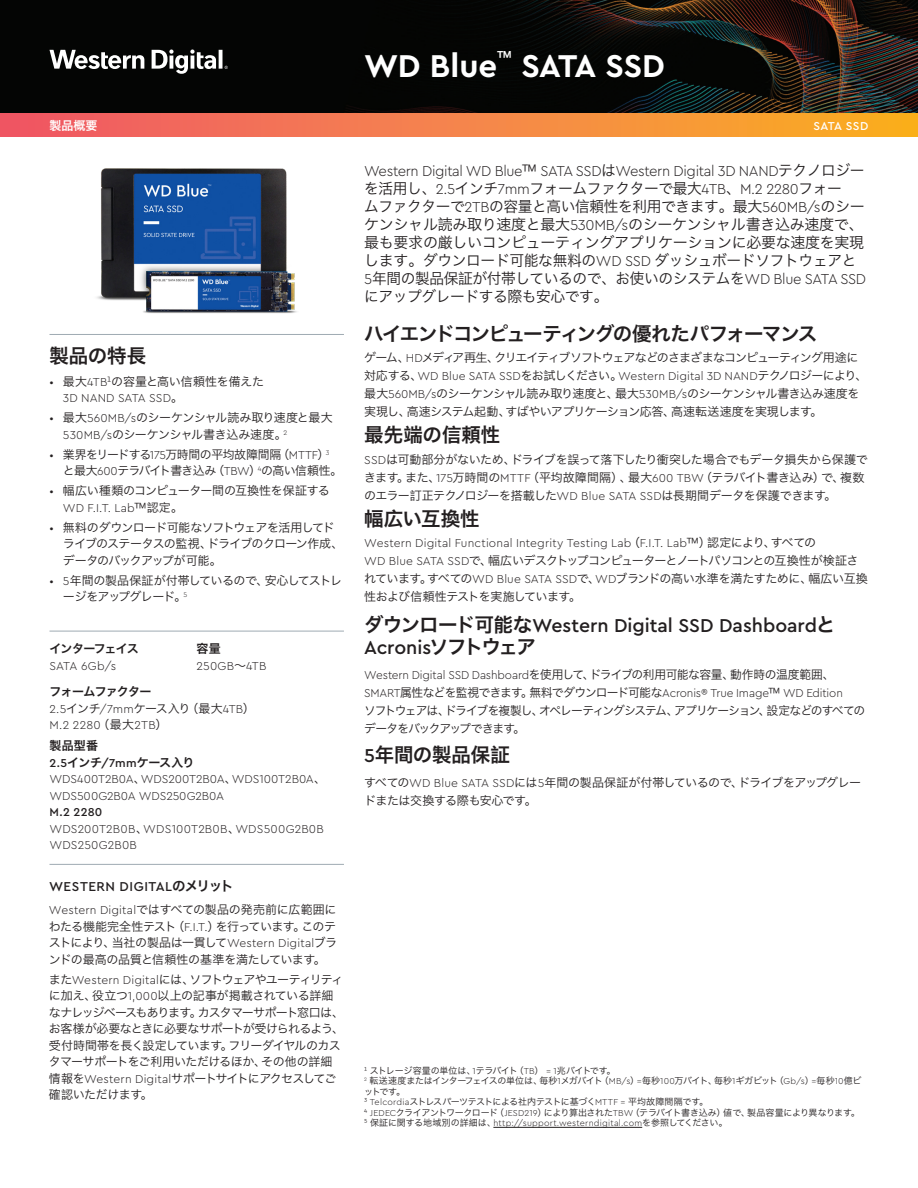
<style>
.page{position:relative;width:918px;height:1188px;background:#fff}
.page>*{position:absolute;margin:0;border:0;box-sizing:border-box;transform-origin:0 0}
.DOC_TITLE{font:700 33px "Cera PRO";letter-spacing:-.005em;color:#fff}
.BODY_COPY{font:500 19.5px/22.5px "Cera PRO";letter-spacing:-.005em;color:#231f20}
.BODY_COPY-2{font:19.5px "Hiragino Sans GB W6";letter-spacing:-.085em;color:#231f20}
.BODY_COPY-3{font:19.5px "Hiragino Sans GB W6";letter-spacing:-.01em;color:#231f20}
.BODY_COPY-4{font:19.5px "Hiragino Sans GB W6";color:#231f20}
.BODY_COPY-5{font:19.5px "Hiragino Sans GB W6";letter-spacing:-.03em;color:#231f20}
.CALLOUT_TITLES{font:19.5px "Hiragino Sans GB W6";letter-spacing:-.005em;color:#231f20}
.Description{font:15px/18px "Hiragino Sans GB W3";letter-spacing:-.02em;color:#231f20}
.DOC_TITLE-2{font:13.95px "Hiragino Sans GB W6";color:#fff}
.PHOTO_SPECS{font:500 13.5px "Cera PRO";letter-spacing:.035em;color:#231f20}
.BODY_COPY-6{font:12px/18px "Hiragino Sans GB W3";letter-spacing:-.05em;color:#231f20}
.CALLOUT_BULLETS{font:12px/16.5px "Hiragino Sans GB W3";letter-spacing:-.05em;color:#231f20}
.BODY_COPY-7{font:12px/18px "Hiragino Sans GB W3";letter-spacing:-.08em;color:#231f20}
.PHOTO_SPECS-2{font:300 12px/16.5px "Cera PRO";letter-spacing:.005em;color:#231f20}
.CALLOUT_BULLETS-2{font:12px/16.5px "Hiragino Sans GB W3";letter-spacing:-.02em;color:#231f20}
.PHOTO_SPECS-3{font:12px "Hiragino Sans GB W6";letter-spacing:-.06em;color:#231f20}
.PHOTO_SPECS-4{font:12px "Hiragino Sans GB W3";letter-spacing:-.05em;color:#231f20}
.PHOTO_SPECS-5{font:500 12px "Cera PRO";color:#231f20}
.HEADER_SUBHEADER{font:500 12px "Cera PRO";letter-spacing:.015em;color:#fff}
.TOP_HEADER{font:12px "Hiragino Sans GB W6";color:#fff}
.BODY_COPY-8{font:9px/10.5px "Hiragino Sans GB W3";letter-spacing:-.04em;color:#231f20}
.BODY_COPY-9{font:300 9px "Cera PRO";letter-spacing:.025em;color:#231f20}
.s1{font-family:"Hiragino Sans GB W3";font-weight:400}
.s2{font-family:"Cera PRO";font-weight:300}
.s3{font-family:"Cera PRO";font-weight:500}
.s4{font-family:"Hiragino Sans GB W6";font-weight:400}
</style>
<div class="page">
<img style="left:0;top:0;width:918px;height:113px">
<hr style="left:49px;top:334px;width:295px;height:1px;background:#9faab2">
<svg style="left:49px;top:50px;width:95px;height:19px"></svg>
<svg style="left:152px;top:49px;width:76px;height:25px"></svg>
<hr style="left:49px;top:631px;width:295px;height:1px;background:#9faab2">
<hr style="left:49px;top:864px;width:295px;height:1px;background:#9faab2">
<img style="left:97px;top:168px;width:200px;height:145px">
<div style="left:0;top:113px;width:918px;height:24px;background:linear-gradient(to right,#ef576b,#fab023)"></div>
<hr style="left:493px;top:1127px;width:149px;height:1px;background:#231f20">
<p class="DOC_TITLE" style="left:364px;top:44px;width:134px">WD Blue</p>
<p class="DOC_TITLE-2" style="left:497px;top:47px;width:16px">™</p>
<p class="DOC_TITLE" style="left:521px;top:44px;width:145px">SATA SSD</p>
<p class="TOP_HEADER" style="left:49px;top:117px;width:50px">製品概要</p>
<p class="HEADER_SUBHEADER" style="left:814px;top:118px;width:56px">SATA SSD</p>
<p class="CALLOUT_TITLES" style="left:49px;top:343px;width:98px">製品の特長</p>
<p class="PHOTO_SPECS-2" style="left:63px;top:373px;width:203px;text-indent:-14px">• <span class="s1">最大</span>4TB¹<span class="s1">の容量と高い信頼性を備えた<br></span>3D NAND SATA SSD<span class="s1">。</span></p>
<p class="CALLOUT_BULLETS" style="left:63px;top:409px;width:271px;text-indent:-14px"><span class="s2">•</span> 最大<span class="s2">560MB/s</span>のシーケンシャル読み取り速度と最大<br><span class="s2">530MB/s</span>のシーケンシャル書き込み速度。<sup>2</sup></p>
<p class="CALLOUT_BULLETS" style="left:63px;top:446px;width:281px;text-indent:-14px"><span class="s2">•</span> 業界をリードする<span class="s2">175</span>万時間の平均故障間隔（<span class="s2">MTTF</span>）<sup>3</sup>と最大<span class="s2">600</span>テラバイト書き込み（<span class="s2">TBW</span>）<sup>4</sup>の高い信頼性。</p>
<p class="CALLOUT_BULLETS-2" style="left:63px;top:482px;width:268px;text-indent:-14px"><span class="s2">•</span> 幅広い種類のコンピューター間の互換性を保証する<br><span class="s2">WD F.I.T. Lab</span>™認定。</p>
<p class="CALLOUT_BULLETS" style="left:63px;top:519px;width:282px;text-indent:-14px"><span class="s2">•</span> 無料のダウンロード可能なソフトウェアを活用してドライブのステータスの監視、ドライブのクローン作成、データのバックアップが可能。</p>
<p class="CALLOUT_BULLETS" style="left:63px;top:572px;width:281px;text-indent:-14px"><span class="s2">• 5</span>年間の製品保証が付帯しているので、安心してストレージをアップグレード。<sup>5</sup></p>
<p class="PHOTO_SPECS-3" style="left:49px;top:641px;width:91px">インターフェイス</p>
<p class="PHOTO_SPECS-2" style="left:49px;top:657px;width:68px">SATA 6Gb/s</p>
<p class="PHOTO_SPECS-3" style="left:197px;top:641px;width:26px">容量</p>
<p class="PHOTO_SPECS-2" style="left:197px;top:657px;width:71px">250GB<span class="s1">～</span>4TB</p>
<p class="PHOTO_SPECS-3" style="left:49px;top:684px;width:104px">フォームファクター</p>
<p class="PHOTO_SPECS-4" style="left:49px;top:701px;width:207px"><span class="s2">2.5</span>インチ<span class="s2">/7mm</span>ケース入り（最大<span class="s2">4TB</span>）</p>
<p class="PHOTO_SPECS-2" style="left:49px;top:716px;width:119px">M.2 2280<span class="s1">（最大</span>2TB<span class="s1">）</span></p>
<p class="PHOTO_SPECS-3" style="left:49px;top:738px;width:50px">製品型番</p>
<p class="PHOTO_SPECS-3" style="left:49px;top:754px;width:146px"><span class="s3">2.5</span>インチ<span class="s3">/7mm</span>ケース入り</p>
<p class="PHOTO_SPECS-2" style="left:49px;top:770px;width:278px">WDS400T2B0A<span class="s1">、</span>WDS200T2B0A<span class="s1">、</span>WDS100T2B0A<span class="s1">、<br></span>WDS500G2B0A WDS250G2B0A</p>
<p class="PHOTO_SPECS-5" style="left:49px;top:804px;width:54px">M.2 2280</p>
<p class="PHOTO_SPECS-2" style="left:49px;top:820px;width:276px">WDS200T2B0B<span class="s1">、</span>WDS100T2B0B<span class="s1">、</span>WDS500G2B0B</p>
<p class="PHOTO_SPECS-2" style="left:49px;top:836px;width:89px">WDS250G2B0B</p>
<p class="PHOTO_SPECS" style="left:49px;top:878px;width:186px">WESTERN DIGITAL<span class="s4">のメリット</span></p>
<p class="CALLOUT_BULLETS" style="left:49px;top:901px;width:290px;text-align:justify"><span class="s2">Western Digital</span>ではすべての製品の発売前に広範囲にわたる機能完全性テスト（<span class="s2">F.I.T.</span>）を行っています。このテストにより、当社の製品は一貫して<span class="s2">Western Digital</span>ブランドの最高の品質と信頼性の基準を満たしています。</p>
<p class="CALLOUT_BULLETS" style="left:49px;top:971px;width:297px">また<span class="s2">Western Digital</span>には、ソフトウェアやユーティリティに加え、役立つ<span class="s2">1,000</span>以上の記事が掲載されている詳細なナレッジベースもあります。カスタマーサポート窓口は、お客様が必要なときに必要なサポートが受けられるよう、受付時間帯を長く設定しています。フリーダイヤルのカスタマーサポートをご利用いただけるほか、その他の詳細情報を<span class="s2">Western Digital</span>サポートサイトにアクセスしてご確認いただけます。</p>
<p class="Description" style="left:364px;top:161px;width:504px"><span class="s2">Western Digital WD Blue</span>™ <span class="s2">SATA SSD</span>は<span class="s2">Western Digital 3D NAND</span>テクノロジーを活用し、<span class="s2">2.5</span>インチ<span class="s2">7mm</span>フォームファクターで最大<span class="s2">4TB</span>、<span class="s2">M.2 2280</span>フォー<br>ムファクターで<span class="s2">2TB</span>の容量と高い信頼性を利用できます。最大<span class="s2">560MB/s</span>のシーケンシャル読み取り速度と最大<span class="s2">530MB/s</span>のシーケンシャル書き込み速度で、最も要求の厳しいコンピューティングアプリケーションに必要な速度を実現します。ダウンロード可能な無料の<span class="s2">WD SSD</span> ダッシュボードソフトウェアと<span class="s2">5</span>年間の製品保証が付帯しているので、お使いのシステムを<span class="s2">WD Blue SATA SSD</span>にアップグレードする際も安心です。</p>
<p class="BODY_COPY-2" style="left:364px;top:320px;width:455px">ハイエンドコンピューティングの優れたパフォーマンス</p>
<p class="BODY_COPY-6" style="left:364px;top:348px;width:505px">ゲーム、<span class="s2">HD</span>メディア再生、クリエイティブソフトウェアなどのさまざまなコンピューティング用途に対応する、<span class="s2">WD Blue SATA SSD</span>をお試しください。<span class="s2">Western Digital 3D NAND</span>テクノロジーにより、最大<span class="s2">560MB/s</span>のシーケンシャル読み取り速度と、最大<span class="s2">530MB/s</span>のシーケンシャル書き込み速度を実現し、高速システム起動、すばやいアプリケーション応答、高速転送速度を実現します。</p>
<p class="BODY_COPY-4" style="left:364px;top:422px;width:138px">最先端の信頼性</p>
<p class="BODY_COPY-6" style="left:364px;top:450px;width:505px"><span class="s2">SSD</span>は可動部分がないため、ドライブを誤って落下したり衝突した場合でもデータ損失から保護できます。また、<span class="s2">175</span>万時間の<span class="s2">MTTF</span>（平均故障間隔）、最大<span class="s2">600 TBW</span>（テラバイト書き込み）で、複数のエラー訂正テクノロジーを搭載した<span class="s2">WD Blue SATA SSD</span>は長期間データを保護できます。</p>
<p class="BODY_COPY-5" style="left:364px;top:505px;width:117px">幅広い互換性</p>
<p class="BODY_COPY-6" style="left:364px;top:533px;width:505px"><span class="s2">Western Digital Functional Integrity Testing Lab</span>（<span class="s2">F.I.T. Lab</span>™）認定により、すべての<br><span class="s2">WD Blue SATA SSD</span>で、幅広いデスクトップコンピューターとノートパソコンとの互換性が検証されています。すべての<span class="s2">WD Blue SATA SSD</span>で、<span class="s2">WD</span>ブランドの高い水準を満たすために、幅広い互換性および信頼性テストを実施しています。</p>
<p class="BODY_COPY" style="left:364px;top:613px;width:473px"><span class="s4">ダウンロード可能な</span>Western Digital SSD Dashboard<span class="s4">と<br></span>Acronis<span class="s4">ソフトウェア</span></p>
<p class="BODY_COPY-7" style="left:364px;top:665px;width:503px"><span class="s2">Western Digital SSD Dashboard</span>を使用して、ドライブの利用可能な容量、動作時の温度範囲、<span class="s2">SMART</span>属性などを監視できます。無料でダウンロード可能な<span class="s2">Acronis® True Image</span>™ <span class="s2">WD Edition<br></span>ソフトウェアは、ドライブを複製し、オペレーティングシステム、アプリケーション、設定などのすべてのデータをバックアップできます。</p>
<p class="BODY_COPY-3" style="left:364px;top:742px;width:147px"><span class="s3">5</span>年間の製品保証</p>
<p class="BODY_COPY-6" style="left:364px;top:773px;width:499px">すべての<span class="s2">WD Blue SATA SSD</span>には<span class="s2">5</span>年間の製品保証が付帯しているので、ドライブをアップグレードまたは交換する際も安心です。</p>
<p class="BODY_COPY-8" style="left:364px;top:1065px;width:253px"><span class="s2">¹</span> ストレージ容量の単位は、<span class="s2">1</span>テラバイト（<span class="s2">TB</span>） <span class="s2">= 1</span>兆バイトです。</p>
<p class="BODY_COPY-8" style="left:364px;top:1076px;width:499px"><sup>2</sup> 転送速度またはインターフェイスの単位は、毎秒<span class="s2">1</span>メガバイト（<span class="s2">MB/s</span>）<span class="s2">=</span>毎秒<span class="s2">100</span>万バイト、毎秒<span class="s2">1</span>ギガビット（<span class="s2">Gb/s</span>）<span class="s2">=</span>毎秒<span class="s2">10</span>億ビットです。</p>
<p class="BODY_COPY-8" style="left:364px;top:1097px;width:345px"><span class="s2">³ Telcordia</span>ストレスパーツテストによる社内テストに基づく<span class="s2">MTTF =</span> 平均故障間隔です。</p>
<p class="BODY_COPY-8" style="left:364px;top:1107px;width:497px"><span class="s2">⁴ JEDEC</span>クライアントワークロード（<span class="s2">JESD219</span>）により算出された<span class="s2">TBW</span>（テラバイト書き込み）値で、製品容量により異なります。</p>
<p class="BODY_COPY-9" style="left:364px;top:1117px;width:365px">⁵ <span class="s1">保証に関する地域別の詳細は、</span>http://support.westerndigital.com<span class="s1">を参照してください。</span></p>
</div>
